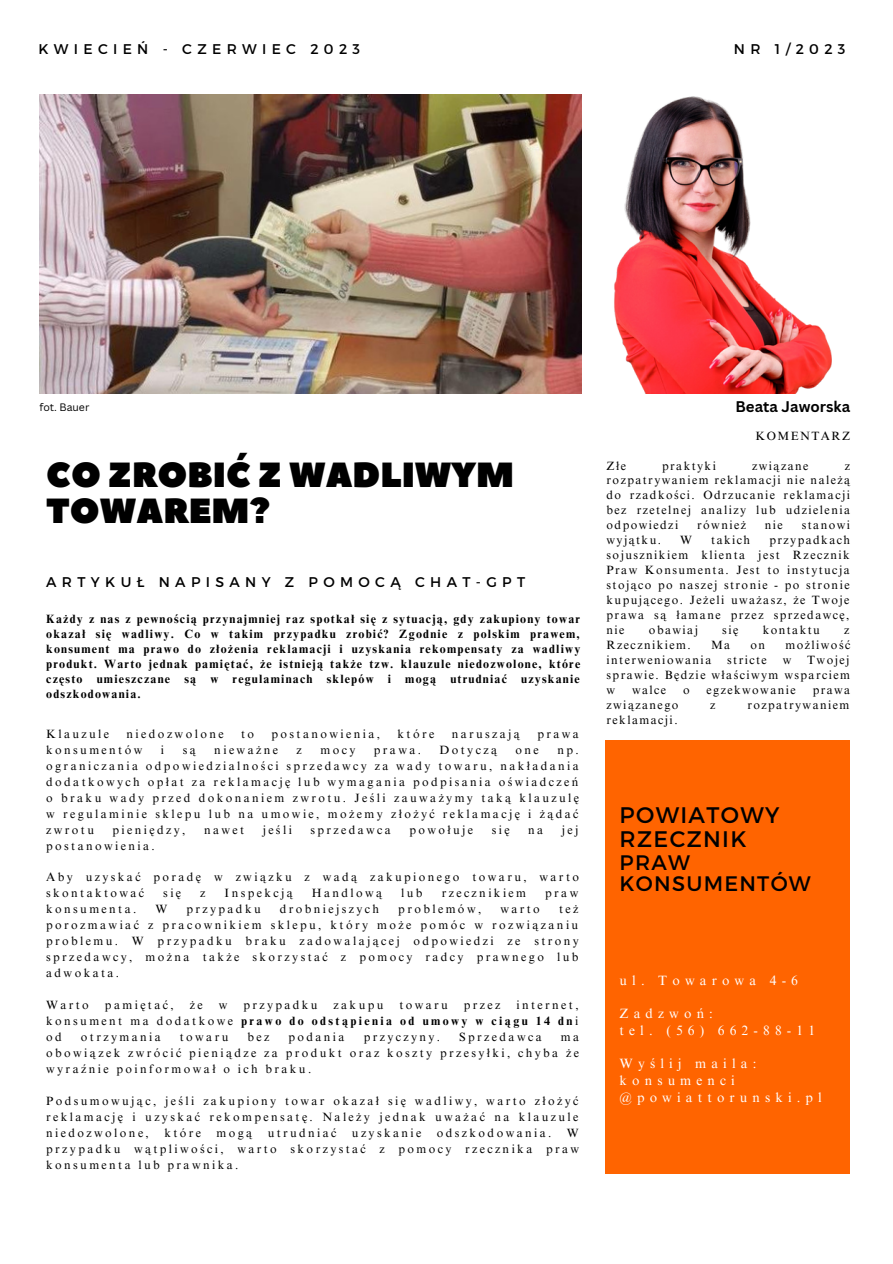
<style>
.page{position:relative;width:893px;height:1264px;background:#fff}
.page>*{position:absolute;margin:0;border:0;box-sizing:border-box;transform-origin:0 0}
.t1{font:34.95px/36px "Peace Sans";color:#000}
.t2{font:22.5px "Montserrat";letter-spacing:.06em;color:#000}
.t3{font:21px/21.3px "Montserrat";letter-spacing:.06em;color:#000}
.t4{font:700 15px "Canva Sans";color:#000}
.t5{font:14.1px "Montserrat";letter-spacing:.38em;color:#000}
.t6{font:13.5px "Times NRMT Pro";letter-spacing:.38em;color:#fff}
.t7{font:12px/16px "Times NRMT Pro";letter-spacing:.2em;color:#000;text-align:justify}
.t8{font:700 12px/15px "Times NRMT Pro";letter-spacing:.1em;color:#000;text-align:justify}
.t9{font:12px "Times NRMT Pro";letter-spacing:.12em;color:#000}
.t10{font:10.5px "Canva Sans";color:#000}
.s1{font-weight:400}
</style>
<div class="page">
<div style="left:605px;top:740px;width:245px;height:433px;background:#ff6400"></div>
<img style="left:39px;top:94px;width:542px;height:299px">
<img style="left:614px;top:96px;width:218px;height:297px">
<p class="t5" style="left:38px;top:40px;width:323px">KWIECIEŃ - CZERWIEC 2023</p>
<p class="t5" style="left:733px;top:39px;width:113px">NR 1/2023</p>
<p class="t10" style="left:39px;top:399px;width:51px">fot. Bauer</p>
<p class="t4" style="left:735px;top:396px;width:116px">Beata Jaworska</p>
<p class="t1" style="left:46px;top:458px;width:469px">CO ZROBIĆ Z WADLIWYM<br>TOWAREM?</p>
<p class="t5" style="left:46px;top:572px;width:480px">ARTYKUŁ NAPISANY Z POMOCĄ CHAT-GPT</p>
<p class="t8" style="left:46px;top:613px;width:535px">Każdy z nas z pewnością przynajmniej raz spotkał się z sytuacją, gdy zakupiony towar okazał się wadliwy. Co w takim przypadku zrobić? Zgodnie z polskim prawem, konsument ma prawo do złożenia reklamacji i uzyskania rekompensaty za wadliwy produkt. Warto jednak pamiętać, że istnieją także tzw. klauzule niedozwolone, które często umieszczane są w regulaminach sklepów i mogą utrudniać uzyskanie odszkodowania.</p>
<p class="t7" style="left:46px;top:727px;width:64px">Klauzule</p>
<p class="t7" style="left:127px;top:727px;width:98px">niedozwolone</p>
<p class="t7" style="left:241px;top:727px;width:15px">to</p>
<p class="t7" style="left:271px;top:727px;width:110px">postanowienia,</p>
<p class="t7" style="left:397px;top:727px;width:38px">które</p>
<p class="t7" style="left:452px;top:727px;width:70px">naruszają</p>
<p class="t7" style="left:537px;top:727px;width:43px">prawa</p>
<p class="t7" style="left:46px;top:743px;width:98px">konsumentów</p>
<p class="t7" style="left:161px;top:743px;width:5px">i</p>
<p class="t7" style="left:183px;top:743px;width:15px">są</p>
<p class="t7" style="left:214px;top:743px;width:65px">nieważne</p>
<p class="t7" style="left:296px;top:743px;width:7px">z</p>
<p class="t7" style="left:320px;top:743px;width:36px">mocy</p>
<p class="t7" style="left:374px;top:743px;width:49px">prawa.</p>
<p class="t7" style="left:439px;top:743px;width:59px">Dotyczą</p>
<p class="t7" style="left:515px;top:743px;width:25px">one</p>
<p class="t7" style="left:46px;top:743px;width:534px;text-indent:511px">np. ograniczania odpowiedzialności sprzedawcy za wady towaru, nakładania dodatkowych opłat za reklamację lub wymagania podpisania oświadczeń o braku wady przed dokonaniem zwrotu. Jeśli zauważymy taką klauzulę w regulaminie sklepu lub na umowie, możemy złożyć reklamację i żądać zwrotu</p>
<p class="t7" style="left:112px;top:822px;width:74px">pieniędzy,</p>
<p class="t7" style="left:204px;top:822px;width:42px">nawet</p>
<p class="t7" style="left:263px;top:822px;width:31px">jeśli</p>
<p class="t7" style="left:310px;top:822px;width:82px">sprzedawca</p>
<p class="t7" style="left:409px;top:822px;width:65px">powołuje</p>
<p class="t7" style="left:491px;top:822px;width:19px">się</p>
<p class="t7" style="left:528px;top:822px;width:17px">na</p>
<p class="t7" style="left:561px;top:822px;width:18px">jej</p>
<p class="t7" style="left:46px;top:838px;width:110px">postanowienia.</p>
<p class="t7" style="left:46px;top:870px;width:534px">Aby uzyskać poradę w związku z wadą zakupionego towaru, warto skontaktować</p>
<p class="t7" style="left:163px;top:886px;width:19px">się</p>
<p class="t7" style="left:200px;top:886px;width:7px">z</p>
<p class="t7" style="left:225px;top:886px;width:70px">Inspekcją</p>
<p class="t7" style="left:312px;top:886px;width:72px">Handlową</p>
<p class="t7" style="left:401px;top:886px;width:23px">lub</p>
<p class="t7" style="left:441px;top:886px;width:86px">rzecznikiem</p>
<p class="t7" style="left:545px;top:886px;width:35px">praw</p>
<p class="t7" style="left:46px;top:902px;width:92px">konsumenta.</p>
<p class="t7" style="left:155px;top:902px;width:13px">W</p>
<p class="t7" style="left:186px;top:902px;width:76px">przypadku</p>
<p class="t7" style="left:280px;top:902px;width:101px">drobniejszych</p>
<p class="t7" style="left:398px;top:902px;width:84px">problemów,</p>
<p class="t7" style="left:500px;top:902px;width:41px">warto</p>
<p class="t7" style="left:46px;top:902px;width:534px;text-indent:512px">też porozmawiać z pracownikiem sklepu, który może pomóc w rozwiązaniu problemu. W przypadku braku zadowalającej odpowiedzi ze strony sprzedawcy, można także skorzystać z pomocy radcy prawnego lub adwokata.</p>
<p class="t7" style="left:46px;top:998px;width:44px">Warto</p>
<p class="t7" style="left:105px;top:998px;width:70px">pamiętać,</p>
<p class="t7" style="left:190px;top:998px;width:14px">że</p>
<p class="t7" style="left:219px;top:998px;width:10px">w</p>
<p class="t7" style="left:243px;top:998px;width:76px">przypadku</p>
<p class="t7" style="left:333px;top:998px;width:51px">zakupu</p>
<p class="t7" style="left:399px;top:998px;width:50px">towaru</p>
<p class="t7" style="left:464px;top:998px;width:38px">przez</p>
<p class="t8" style="left:46px;top:998px;width:534px;line-height:16px;text-indent:470px"><span class="s1">internet, konsument ma dodatkowe</span> prawo do odstąpienia od umowy w ciągu 14 dn<span class="s1">i od</span></p>
<p class="t7" style="left:81px;top:1030px;width:81px">otrzymania</p>
<p class="t7" style="left:180px;top:1030px;width:50px">towaru</p>
<p class="t7" style="left:247px;top:1030px;width:23px">bez</p>
<p class="t7" style="left:288px;top:1030px;width:58px">podania</p>
<p class="t7" style="left:363px;top:1030px;width:78px">przyczyny.</p>
<p class="t7" style="left:459px;top:1030px;width:84px">Sprzedawca</p>
<p class="t7" style="left:46px;top:1030px;width:534px;text-indent:514px">ma obowiązek zwrócić pieniądze za produkt oraz koszty przesyłki, chyba że wyraźnie poinformował o ich braku.</p>
<p class="t7" style="left:46px;top:1094px;width:533px">Podsumowując, jeśli zakupiony towar okazał się wadliwy, warto złożyć reklamację i uzyskać rekompensatę. Należy jednak uważać na klauzule niedozwolone,</p>
<p class="t7" style="left:164px;top:1126px;width:38px">które</p>
<p class="t7" style="left:216px;top:1126px;width:37px">mogą</p>
<p class="t7" style="left:268px;top:1126px;width:70px">utrudniać</p>
<p class="t7" style="left:352px;top:1126px;width:71px">uzyskanie</p>
<p class="t7" style="left:437px;top:1126px;width:116px">odszkodowania.</p>
<p class="t7" style="left:46px;top:1126px;width:534px;text-indent:520px">W przypadku wątpliwości, warto skorzystać z pomocy rzecznika praw konsumenta lub prawnika.</p>
<p class="t9" style="left:755px;top:431px;width:96px">KOMENTARZ</p>
<p class="t7" style="left:606px;top:459px;width:21px">Złe</p>
<p class="t9" style="left:662px;top:461px;width:55px">praktyki</p>
<p class="t9" style="left:752px;top:461px;width:58px">związane</p>
<p class="t7" style="left:606px;top:459px;width:245px;line-height:15px;text-indent:238px">z rozpatrywaniem reklamacji nie należą do rzadkości. Odrzucanie reklamacji bez rzetelnej analizy lub udzielenia odpowiedzi</p>
<p class="t9" style="left:697px;top:521px;width:50px">również</p>
<p class="t7" style="left:764px;top:519px;width:19px">nie</p>
<p class="t9" style="left:801px;top:521px;width:50px">stanowi</p>
<p class="t9" style="left:606px;top:536px;width:56px">wyjątku.</p>
<p class="t7" style="left:680px;top:534px;width:13px">W</p>
<p class="t7" style="left:711px;top:534px;width:40px">takich</p>
<p class="t7" style="left:606px;top:534px;width:245px;line-height:15px;text-indent:163px">przypadkach sojusznikiem klienta jest Rzecznik Praw Konsumenta. Jest to instytucja stojąco po naszej stronie - po stronie kupującego. Jeżeli uważasz, że Twoje prawa są łamane przez sprzedawcę, nie</p>
<p class="t9" style="left:649px;top:626px;width:50px">obawiaj</p>
<p class="t7" style="left:722px;top:624px;width:17px">się</p>
<p class="t9" style="left:762px;top:626px;width:59px">kontaktu</p>
<p class="t7" style="left:844px;top:624px;width:7px">z</p>
<p class="t9" style="left:606px;top:641px;width:86px">Rzecznikiem.</p>
<p class="t7" style="left:711px;top:638px;width:21px">Ma</p>
<p class="t7" style="left:750px;top:638px;width:16px">on</p>
<p class="t9" style="left:785px;top:641px;width:66px">możliwość</p>
<p class="t9" style="left:606px;top:656px;width:106px">interweniowania</p>
<p class="t9" style="left:727px;top:656px;width:41px">stricte</p>
<p class="t7" style="left:782px;top:653px;width:10px">w</p>
<p class="t7" style="left:606px;top:654px;width:245px;line-height:15px;text-indent:201px">Twojej sprawie. Będzie właściwym wsparciem w</p>
<p class="t7" style="left:632px;top:683px;width:36px">walce</p>
<p class="t7" style="left:683px;top:683px;width:8px">o</p>
<p class="t9" style="left:706px;top:685px;width:91px">egzekwowanie</p>
<p class="t7" style="left:812px;top:683px;width:39px">prawa</p>
<p class="t9" style="left:606px;top:700px;width:73px">związanego</p>
<p class="t7" style="left:710px;top:698px;width:7px">z</p>
<p class="t9" style="left:747px;top:700px;width:104px">rozpatrywaniem</p>
<p class="t9" style="left:606px;top:715px;width:72px">reklamacji.</p>
<p class="t2" style="left:619px;top:800px;width:161px">POWIATOWY</p>
<p class="t2" style="left:619px;top:824px;width:128px">RZECZNIK</p>
<p class="t3" style="left:619px;top:850px;width:192px">PRAW<br>KONSUMENTÓW</p>
<p class="t6" style="left:619px;top:975px;width:180px">ul. Towarowa 4-6</p>
<p class="t6" style="left:619px;top:1008px;width:95px">Zadzwoń:</p>
<p class="t6" style="left:619px;top:1025px;width:197px">tel. (56) 662-88-11</p>
<p class="t6" style="left:619px;top:1058px;width:138px">Wyślij maila:</p>
<p class="t6" style="left:619px;top:1075px;width:117px">konsumenci</p>
<p class="t6" style="left:619px;top:1091px;width:204px">@powiattorunski.pl</p>
</div>
